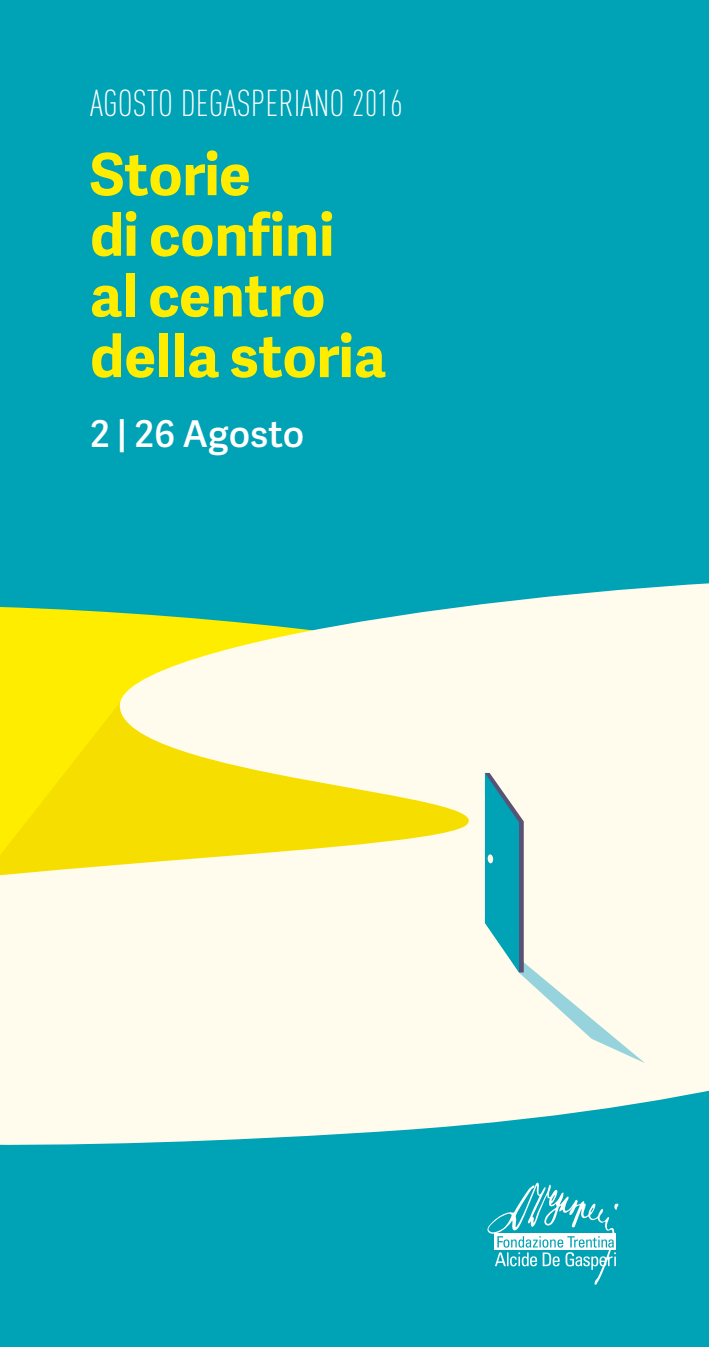
<style>
.page{position:relative;width:709px;height:1347px;background:#fff}
.page>*{position:absolute;margin:0;border:0;box-sizing:border-box;transform-origin:0 0}
.t1{font:700 58px/60.5px "Adelle Sans";color:#ffed00}
.t2{font:300 37px "DIN Cond";color:#fff}
.t3{font:600 37px "Adelle Sans";color:#fff}
</style>
<div class="page">
<div style="left:0;top:0;width:709px;height:576px;background:#00a2b5"></div>
<div style="left:0;top:1171px;width:709px;height:175px;background:#00a2b5"></div>
<svg style="left:0;top:576px;width:709px;height:595px;background:#d9ebbc"></svg>
<svg style="left:485px;top:773px;width:160px;height:290px;background:#dbede3"></svg>
<div style="left:487px;top:854px;width:6px;height:9px;background:#fffced;border-radius:50%"></div>
<svg style="left:487px;top:1182px;width:131px;height:102px"></svg>
<p class="t2" style="left:90px;top:82px;width:314px">AGOSTO DEGASPERIANO 2016</p>
<p class="t1" style="left:90px;top:145px;width:298px">Storie<br>di confini al centro della storia</p>
<p class="t3" style="left:90px;top:413px;width:216px">2 | 26 Agosto</p>
</div>
